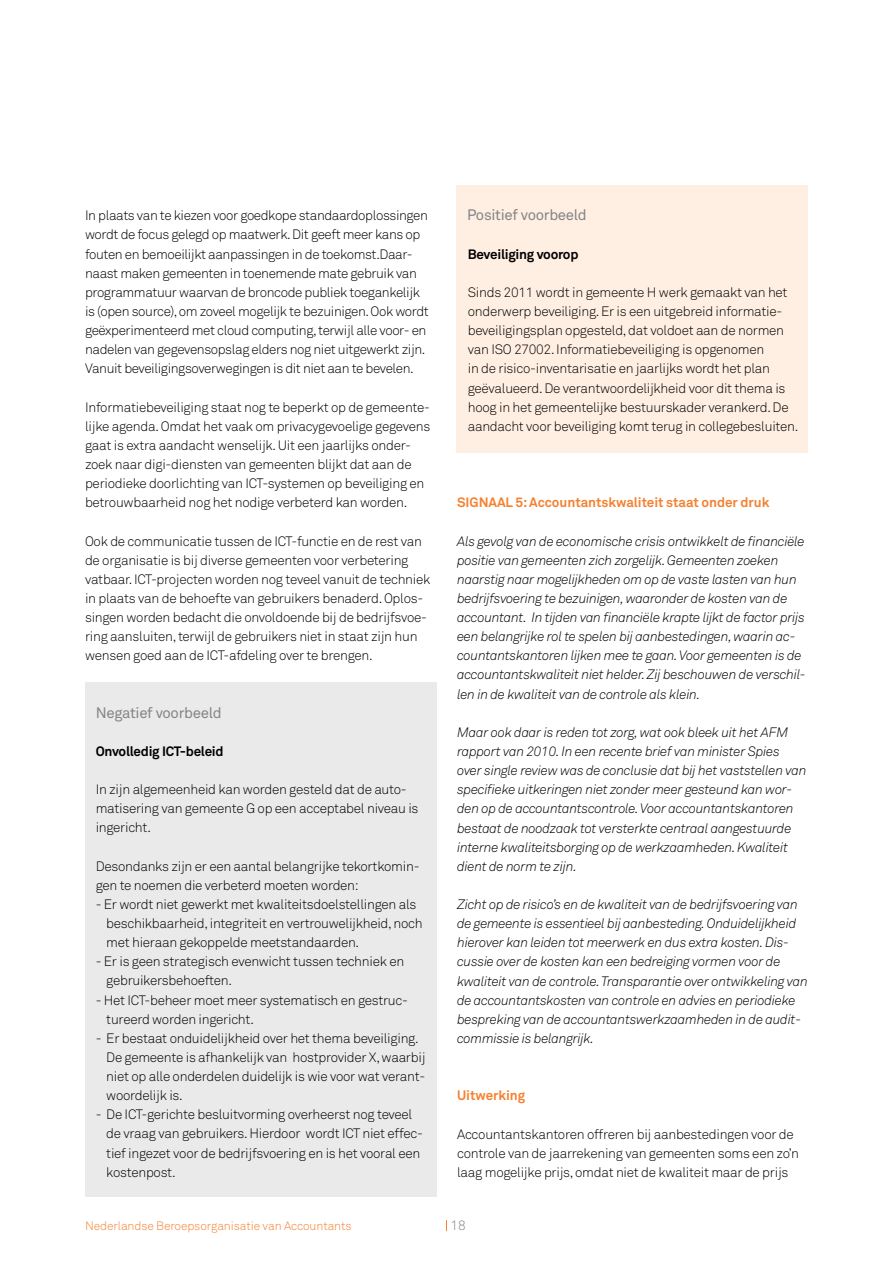
<style>
.page{position:relative;width:893px;height:1263px;background:#fff}
.page>*{position:absolute;margin:0;border:0;box-sizing:border-box;transform-origin:0 0}
.t1{font:15px "Akkurat";letter-spacing:-.02em;color:#838587}
.t2{font:300 13.5px/19.2px "Akkurat";letter-spacing:-.02em;color:#000}
.t3{font:italic 13.5px/19.2px "Akkurat Light Pro";letter-spacing:-.02em;color:#000}
.t4{font:700 13.5px "Akkurat Pro";letter-spacing:-.005em;color:#f58131}
.t5{font:700 13.5px "Akkurat Pro";letter-spacing:-.02em;color:#000}
.t6{font:300 13.5px "Akkurat";color:#838587}
.t7{font:300 12px "Akkurat";letter-spacing:-.01em;color:#f58131}
</style>
<div class="page">
<div style="left:85px;top:682px;width:351px;height:514px;background:#ebeaea"></div>
<div style="left:457px;top:185px;width:351px;height:268px;background:#ffefe2"></div>
<p class="t2" style="left:85px;top:206px;width:345px">In plaats van te kiezen voor goedkope standaardoplossingen wordt de focus gelegd op maatwerk. Dit geeft meer kans op fouten en bemoeilijkt aanpassingen in de toekomst.Daar&shy;naast maken gemeenten in toenemende mate gebruik van programmatuur waarvan de broncode publiek toegankelijk is (open source), om zoveel mogelijk te bezuinigen. Ook wordt geëxperimenteerd met cloud computing, terwijl alle voor- en nadelen van gegevensopslag elders nog niet uitgewerkt zijn.<br>Vanuit beveiligingsoverwegingen is dit niet aan te bevelen.</p>
<p class="t2" style="left:85px;top:397px;width:347px">Informatiebeveiliging staat nog te beperkt op de gemeente&shy;lijke agenda. Omdat het vaak om privacygevoelige gegevens gaat is extra aandacht wenselijk. Uit een jaarlijks onder&shy;zoek naar digi-diensten van gemeenten blijkt dat aan de periodieke doorlichting van ICT-systemen op beveiliging en betrouwbaarheid nog het nodige verbeterd kan worden.</p>
<p class="t2" style="left:85px;top:531px;width:347px">Ook de communicatie tussen de ICT-functie en de rest van de organisatie is bij diverse gemeenten voor verbetering vatbaar. ICT-projecten worden nog teveel vanuit de techniek in plaats van de behoefte van gebruikers benaderd. Oplos&shy;singen worden bedacht die onvoldoende bij de bedrijfsvoe&shy;ring aansluiten, terwijl de gebruikers niet in staat zijn hun wensen goed aan de ICT-afdeling over te brengen.</p>
<p class="t1" style="left:96px;top:703px;width:127px">N egatief voorbeeld</p>
<p class="t5" style="left:96px;top:743px;width:129px">Onvolledig ICT-beleid</p>
<p class="t2" style="left:96px;top:780px;width:324px">In zijn algemeenheid kan worden gesteld dat de auto&shy;matisering van gemeente G op een acceptabel niveau is ingericht.</p>
<p class="t2" style="left:96px;top:856px;width:325px">Desondanks zijn er een aantal belangrijke tekortkomin&shy;gen te noemen die verbeterd moeten worden:</p>
<p class="t2" style="left:106px;top:895px;width:318px;text-indent:-11px">- Er wordt niet gewerkt met kwaliteitsdoelstellingen als beschikbaarheid, integriteit en vertrouwelijkheid, noch met hieraan gekoppelde meetstandaarden.</p>
<p class="t2" style="left:106px;top:952px;width:299px;text-indent:-11px">- Er is geen strategisch evenwicht tussen techniek en gebruikersbehoeften.</p>
<p class="t2" style="left:106px;top:990px;width:303px;text-indent:-11px">- Het ICT-beheer moet meer systematisch en gestruc&shy;tureerd worden ingericht.</p>
<p class="t2" style="left:106px;top:1029px;width:321px;text-indent:-11px">- Er bestaat onduidelijkheid over het thema beveiliging.<br>De gemeente is afhankelijk van hostprovider X, waarbij niet op alle onderdelen duidelijk is wie voor wat verant&shy;woordelijk is.</p>
<p class="t2" style="left:106px;top:1105px;width:318px;text-indent:-11px">- De ICT-gerichte besluitvorming overheerst nog teveel de vraag van gebruikers. Hierdoor wordt ICT niet effec&shy;tief ingezet voor de bedrijfsvoering en is het vooral een kostenpost.</p>
<p class="t1" style="left:467px;top:206px;width:121px">Positief voorbeeld</p>
<p class="t5" style="left:468px;top:245px;width:112px">Beveiliging voorop</p>
<p class="t2" style="left:468px;top:283px;width:332px">Sinds 2011 wordt in gemeente H werk gemaakt van het onderwerp beveiliging. Er is een uitgebreid informatie&shy;beveiligingsplan opgesteld, dat voldoet aan de normen van ISO 27002. Informatiebeveiliging is opgenomen<br>in de risico-inventarisatie en jaarlijks wordt het plan geëvalueerd. De verantwoordelijkheid voor dit thema is hoog in het gemeentelijke bestuurskader verankerd. De aandacht voor beveiliging komt terug in collegebesluiten.</p>
<p class="t4" style="left:457px;top:494px;width:314px">SIGNAAL 5: Accountantskwaliteit staat onder druk</p>
<p class="t3" style="left:457px;top:531px;width:350px">Als gevolg van de economische crisis ontwikkelt de financiële positie van gemeenten zich zorgelijk. Gemeenten zoeken naarstig naar mogelijkheden om op de vaste lasten van hun bedrijfsvoering te bezuinigen, waaronder de kosten van de accountant. In tijden van financiële krapte lijkt de factor prijs een belangrijke rol te spelen bij aanbestedingen, waarin ac&shy;countantskantoren lijken mee te gaan. Voor gemeenten is de accountantskwaliteit niet helder. Zij beschouwen de verschil&shy;len in de kwaliteit van de controle als klein.</p>
<p class="t3" style="left:457px;top:723px;width:351px">Maar ook daar is reden tot zorg, wat ook bleek uit het AFM rapport van 2010. In een recente brief van minister Spies over single review was de conclusie dat bij het vaststellen van specifieke uitkeringen niet zonder meer gesteund kan wor&shy;den op de accountantscontrole. Voor accountantskantoren bestaat de noodzaak tot versterkte centraal aangestuurde interne kwaliteitsborging op de werkzaamheden. Kwaliteit dient de norm te zijn.</p>
<p class="t3" style="left:457px;top:895px;width:352px">Zicht op de risico’s en de kwaliteit van de bedrijfsvoering van de gemeente is essentieel bij aanbesteding. Onduidelijkheid hierover kan leiden tot meerwerk en dus extra kosten. Dis&shy;cussie over de kosten kan een bedreiging vormen voor de kwaliteit van de controle. Transparantie over ontwikkeling van de accountantskosten van controle en advies en periodieke bespreking van de accountantswerkzaamheden in de audit&shy;commissie is belangrijk.</p>
<p class="t4" style="left:457px;top:1087px;width:70px">Uitwerking</p>
<p class="t2" style="left:457px;top:1124px;width:343px">Accountantskantoren offreren bij aanbestedingen voor de controle van de jaarrekening van gemeenten soms een zo’n laag mogelijke prijs, omdat niet de kwaliteit maar de prijs</p>
<p class="t7" style="left:85px;top:1219px;width:268px">Nederlandse Beroepsorganisatie van Accountants</p>
<p class="t6" style="left:451px;top:1217px;width:17px">18</p>
</div>
